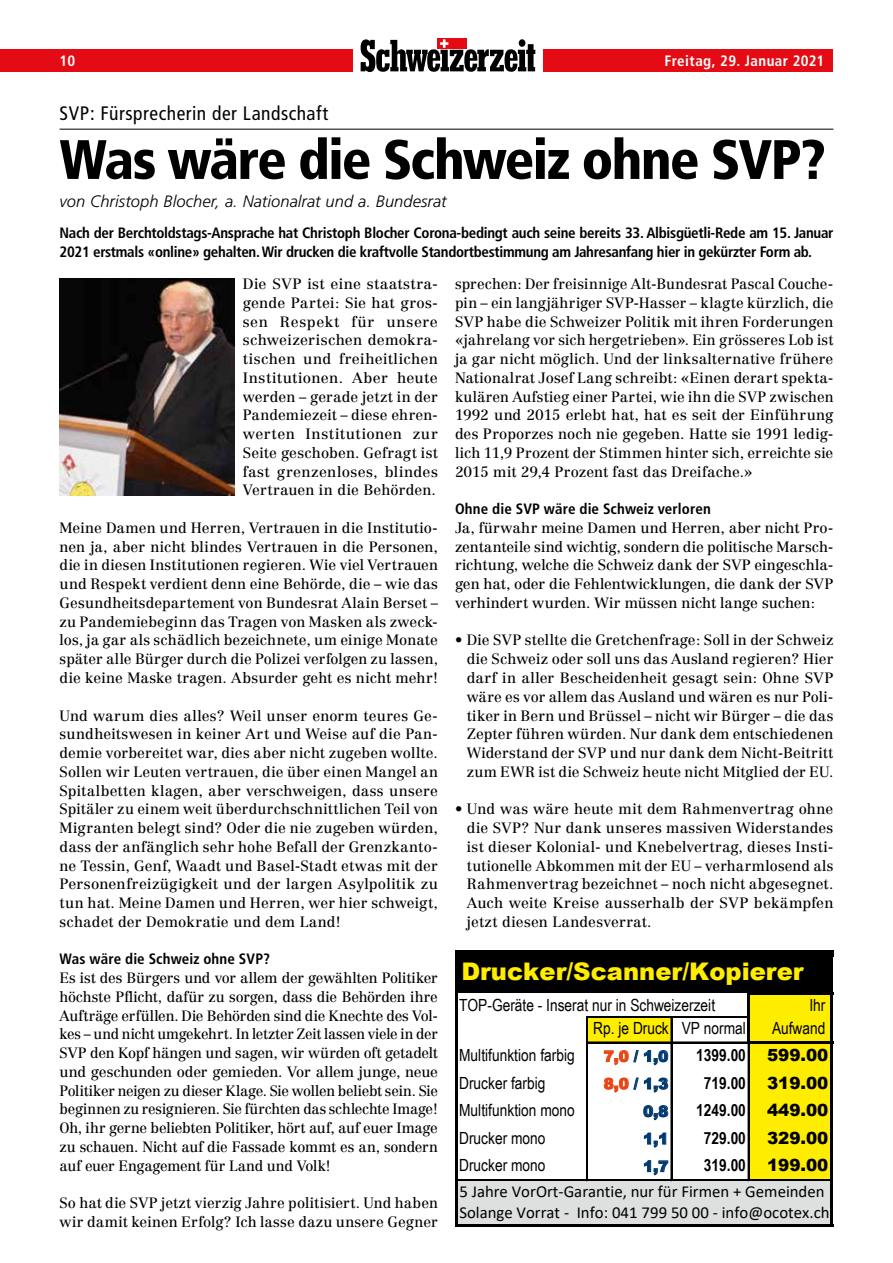
<style>
.page{position:relative;width:893px;height:1263px;background:#fff}
.page>*{position:absolute;margin:0;border:0;box-sizing:border-box;transform-origin:0 0}
.t1{font:900 condensed 55.5px "Frutiger";letter-spacing:-.035em;color:#000}
.t2{font:900 24.3px "Arial";color:#ffed00}
.t3{font:condensed 19.5px "Frutiger";letter-spacing:.025em;color:#000}
.t4{font:16.8px "Arial Narrow";color:#000}
.t5{font:16.8px/21.8px "Calibri";color:#000}
.t6{font:700 16.8px "Arial Narrow";color:#000}
.t7{font:900 16.8px "Arial";letter-spacing:-.005em;color:#000}
.t8{font:italic 300 16.5px "Frutiger";letter-spacing:.005em;color:#000}
.t9{font:900 15.15px "Arial";color:#003a71}
.t10{font:700 condensed 15px/18.8px "Frutiger";letter-spacing:-.02em;color:#000}
.t11{font:700 condensed 15px "Frutiger";letter-spacing:.005em;color:#000}
.t12{font:700 condensed 15px "Frutiger";letter-spacing:.025em;color:#fff}
.t13{font:14.7px/18.8px "Centennial CE";letter-spacing:.005em;color:#000;text-align:justify}
.s1{color:#e94513}
</style>
<div class="page">
<div style="left:0;top:50px;width:352px;height:22px;background:#e50b14"></div>
<div style="left:544px;top:50px;width:289px;height:22px;background:#e50b14"></div>
<div style="left:437px;top:38px;width:30px;height:11px;background:#e50b14"></div>
<svg style="left:361px;top:39px;width:174px;height:33px"></svg>
<hr style="left:60px;top:129px;width:773px;height:1px;background:#000">
<img style="left:60px;top:279px;width:174px;height:216px">
<div style="left:455px;top:950px;width:378px;height:7px;background:#000"></div>
<div style="left:457px;top:956px;width:375px;height:37px;background:#000"></div>
<div style="left:749px;top:993px;width:83px;height:24px;background:#ffed00"></div>
<div style="left:587px;top:1017px;width:85px;height:26px;background:#ffed00"></div>
<div style="left:749px;top:1017px;width:83px;height:26px;background:#ffed00"></div>
<div style="left:749px;top:1042px;width:83px;height:28px;background:#ffed00"></div>
<div style="left:749px;top:1070px;width:83px;height:28px;background:#ffed00"></div>
<div style="left:749px;top:1097px;width:83px;height:28px;background:#ffed00"></div>
<div style="left:749px;top:1125px;width:83px;height:28px;background:#ffed00"></div>
<div style="left:749px;top:1153px;width:83px;height:27px;background:#ffed00"></div>
<div style="left:457px;top:1180px;width:375px;height:45px;background:#dedfdf"></div>
<hr style="left:588px;top:1042px;width:159px;height:1px;background:#000">
<hr style="left:747px;top:991px;width:3px;height:53px;background:#000">
<hr style="left:455px;top:954px;width:3px;height:273px;background:#000">
<hr style="left:830px;top:957px;width:3px;height:270px;background:#000">
<hr style="left:748px;top:1044px;width:1px;height:137px;background:#000">
<hr style="left:586px;top:1017px;width:1px;height:164px;background:#000">
<hr style="left:587px;top:1016px;width:1px;height:165px;background:#000">
<hr style="left:671px;top:1018px;width:1px;height:163px;background:#000">
<hr style="left:750px;top:991px;width:83px;height:3px;background:#000">
<hr style="left:588px;top:1016px;width:159px;height:2px;background:#000">
<hr style="left:750px;top:1041px;width:83px;height:3px;background:#000">
<hr style="left:458px;top:1179px;width:372px;height:2px;background:#000">
<hr style="left:458px;top:1224px;width:375px;height:3px;background:#000">
<p class="t12" style="left:60px;top:52px;width:17px">10</p>
<p class="t12" style="left:664px;top:52px;width:161px">Freitag, 29. Januar 2021</p>
<h3 class="t3" style="left:60px;top:102px;width:270px">SVP: Fürsprecherin der Landschaft</h3>
<h1 class="t1" style="left:60px;top:126px;width:767px">Was wäre die Schweiz ohne SVP?</h1>
<p class="t8" style="left:60px;top:192px;width:389px">von Christoph Blocher, a. Nationalrat und a. Bundesrat</p>
<p class="t10" style="left:60px;top:223px;width:775px">Nach der Berchtoldstags-Ansprache hat Christoph Blocher Corona-bedingt auch seine bereits 33. Albisgüetli-Rede am 15. Januar<br>2021 erstmals «online» gehalten. Wir drucken die kraftvolle Standortbestimmung am Jahresanfang hier in gekürzter Form ab.</p>
<p class="t13" style="left:243px;top:275px;width:197px">Die SVP ist eine staatstra&shy;gende Partei: Sie hat gros&shy;sen Respekt für unsere schweizerischen demokra&shy;tischen und freiheitlichen Institutionen. Aber heute werden – gerade jetzt in der Pandemiezeit – diese ehren&shy;werten Institutionen zur Seite geschoben. Gefragt ist fast grenzenloses, blindes Vertrauen in die Behörden.</p>
<p class="t13" style="left:60px;top:518px;width:380px">Meine Damen und Herren, Vertrauen in die Institutio&shy;nen ja, aber nicht blindes Vertrauen in die Personen, die in diesen Institutionen regieren. Wie viel Vertrauen und Respekt verdient denn eine Behörde, die – wie das Gesundheitsdepartement von Bundesrat Alain Berset – zu Pandemiebeginn das Tragen von Masken als zweck&shy;los, ja gar als schädlich bezeichnete, um einige Monate später alle Bürger durch die Polizei verfolgen zu lassen, die keine Maske tragen. Absurder geht es nicht mehr!</p>
<p class="t13" style="left:60px;top:706px;width:380px">Und warum dies alles? Weil unser enorm teures Ge&shy;sundheitswesen in keiner Art und Weise auf die Pan&shy;demie vorbereitet war, dies aber nicht zugeben wollte.<br>Sollen wir Leuten vertrauen, die über einen Mangel an Spitalbetten klagen, aber verschweigen, dass unsere Spitäler zu einem weit überdurchschnittlichen Teil von Migranten belegt sind? Oder die nie zugeben würden, dass der anfänglich sehr hohe Befall der Grenzkanto&shy;ne Tessin, Genf, Waadt und Basel-Stadt etwas mit der Personenfreizügigkeit und der largen Asylpolitik zu tun hat. Meine Damen und Herren, wer hier schweigt, schadet der Demokratie und dem Land!</p>
<p class="t11" style="left:60px;top:950px;width:212px">Was wäre die Schweiz ohne SVP?</p>
<p class="t13" style="left:60px;top:968px;width:380px">Es ist des Bürgers und vor allem der gewählten Politiker höchste Pflicht, dafür zu sorgen, dass die Behörden ihre Aufträge erfüllen. Die Behörden sind die Knechte des Vol&shy;kes – und nicht umgekehrt. In letzter Zeit lassen viele in der SVP den Kopf hängen und sagen, wir würden oft getadelt und geschunden oder gemieden. Vor allem junge, neue Politiker neigen zu dieser Klage. Sie wollen beliebt sein. Sie beginnen zu resignieren. Sie fürchten das schlechte Image!<br>Oh, ihr gerne beliebten Politiker, hört auf, auf euer Image zu schauen. Nicht auf die Fassade kommt es an, sondern auf euer Engagement für Land und Volk!</p>
<p class="t13" style="left:60px;top:1193px;width:380px">So hat die SVP jetzt vierzig Jahre politisiert. Und haben wir damit keinen Erfolg? Ich lasse dazu unsere Gegner</p>
<p class="t13" style="left:455px;top:275px;width:380px">sprechen: Der freisinnige Alt-Bundesrat Pascal Couche&shy;pin – ein langjähriger SVP-Hasser – klagte kürzlich, die SVP habe die Schweizer Politik mit ihren Forderungen «jahrelang vor sich hergetrieben». Ein grösseres Lob ist ja gar nicht möglich. Und der linksalternative frühere Nationalrat Josef Lang schreibt: «Einen derart spekta&shy;kulären Aufstieg einer Partei, wie ihn die SVP zwischen 1992 und 2015 erlebt hat, hat es seit der Einführung des Proporzes noch nie gegeben. Hatte sie 1991 ledig&shy;lich 11,9 Prozent der Stimmen hinter sich, erreichte sie 2015 mit 29,4 Prozent fast das Dreifache.»</p>
<p class="t11" style="left:455px;top:500px;width:257px">Ohne die SVP wäre die Schweiz verloren</p>
<p class="t13" style="left:455px;top:518px;width:380px">Ja, fürwahr meine Damen und Herren, aber nicht Pro&shy;zentanteile sind wichtig, sondern die politische Marsch&shy;richtung, welche die Schweiz dank der SVP eingeschla&shy;gen hat, oder die Fehlentwicklungen, die dank der SVP verhindert wurden. Wir müssen nicht lange suchen:</p>
<p class="t13" style="left:467px;top:631px;width:368px;text-indent:-12px">• Die SVP stellte die Gretchenfrage: Soll in der Schweiz die Schweiz oder soll uns das Ausland regieren? Hier darf in aller Bescheidenheit gesagt sein: Ohne SVP wäre es vor allem das Ausland und wären es nur Poli&shy;tiker in Bern und Brüssel – nicht wir Bürger – die das Zepter führen würden. Nur dank dem entschiedenen Widerstand der SVP und nur dank dem Nicht-Beitritt zum EWR ist die Schweiz heute nicht Mitglied der EU.</p>
<p class="t13" style="left:467px;top:800px;width:368px;text-indent:-12px">• Und was wäre heute mit dem Rahmenvertrag ohne die SVP? Nur dank unseres massiven Widerstandes ist dieser Kolonial- und Knebelvertrag, dieses Insti&shy;tutionelle Abkommen mit der EU – verharmlosend als Rahmenvertrag bezeichnet – noch nicht abgesegnet.<br>Auch weite Kreise ausserhalb der SVP bekämpfen jetzt diesen Landesverrat.</p>
<h2 class="t2" style="left:461px;top:954px;width:344px">Drucker/Scanner/Kopierer</h2>
<p class="t4" style="left:459px;top:992px;width:258px">TOP-Geräte - Inserat nur in Schweizerzeit</p>
<p class="t4" style="left:809px;top:992px;width:18px">Ihr</p>
<p class="t4" style="left:593px;top:1016px;width:154px">Rp. je Druck VP normal</p>
<p class="t4" style="left:772px;top:1016px;width:55px">Aufwand</p>
<p class="t4" style="left:459px;top:1043px;width:117px">Multifunktion farbig</p>
<p class="t9" style="left:604px;top:1045px;width:66px"><span class="s1">7,0</span> / 1,0</p>
<p class="t6" style="left:696px;top:1042px;width:51px">1399.00</p>
<p class="t7" style="left:767px;top:1043px;width:63px">599.00</p>
<p class="t4" style="left:459px;top:1070px;width:88px">Drucker farbig</p>
<p class="t9" style="left:604px;top:1073px;width:66px"><span class="s1">8,0</span> / 1,3</p>
<p class="t6" style="left:704px;top:1070px;width:44px">719.00</p>
<p class="t7" style="left:767px;top:1070px;width:63px">319.00</p>
<p class="t4" style="left:459px;top:1098px;width:117px">Multifunktion mono</p>
<p class="t9" style="left:643px;top:1100px;width:27px">0,8</p>
<p class="t6" style="left:696px;top:1097px;width:51px">1249.00</p>
<p class="t7" style="left:767px;top:1098px;width:63px">449.00</p>
<p class="t4" style="left:459px;top:1125px;width:88px">Drucker mono</p>
<p class="t9" style="left:643px;top:1128px;width:27px">1,1</p>
<p class="t6" style="left:704px;top:1125px;width:44px">729.00</p>
<p class="t7" style="left:767px;top:1125px;width:63px">329.00</p>
<p class="t4" style="left:459px;top:1153px;width:88px">Drucker mono</p>
<p class="t9" style="left:643px;top:1155px;width:27px">1,7</p>
<p class="t6" style="left:704px;top:1152px;width:44px">319.00</p>
<p class="t7" style="left:767px;top:1153px;width:63px">199.00</p>
<p class="t5" style="left:459px;top:1180px;width:372px">5 Jahre VorOrt-Garantie, nur für Firmen + Gemeinden<br>Solange Vorrat - Info: 041 799 50 00 - info@ocotex.ch</p>
</div>
